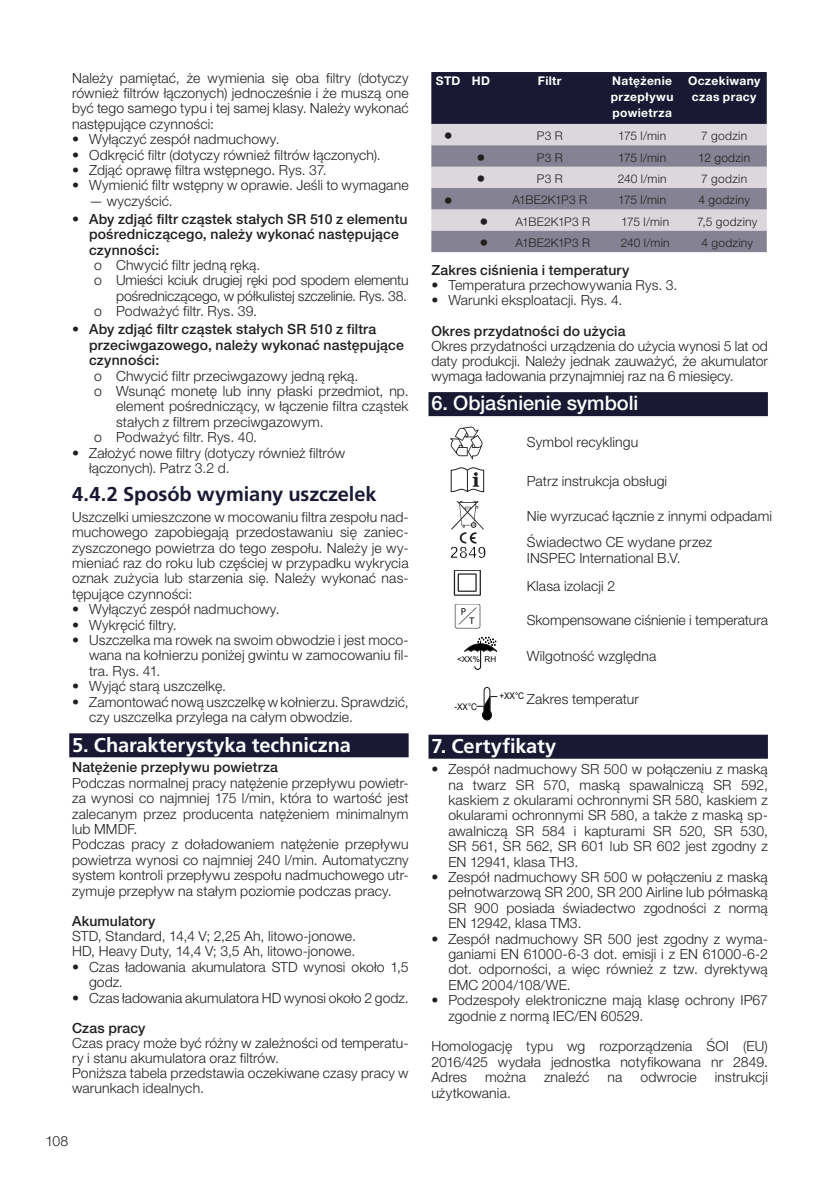
<style>
.page{position:relative;width:840px;height:1191px;background:#fff}
.page>*{position:absolute;margin:0;border:0;box-sizing:border-box;transform-origin:0 0}
.t1{font:700 20px "Frutiger LT Pro";letter-spacing:-.005em;color:#fff}
.t2{font:700 20px "Frutiger LT Pro";letter-spacing:-.005em;color:#191933}
.t3{font:500 20px "Helvetica Neue LT Pro";letter-spacing:-.005em;color:#fff}
.t4{font:300 18px "Helvetica Neue LT Pro";color:#231f20}
.t5{font:300 14px/15.4px "Helvetica Neue LT Pro";letter-spacing:.01em;color:#231f20}
.t6{font:500 14px/15.4px "Helvetica Neue LT Pro";letter-spacing:.01em;color:#231f20}
.t7{font:300 14px "Helvetica Neue LT Pro";letter-spacing:-.01em;color:#231f20}
.t8{font:300 12px "Helvetica Neue LT Pro";letter-spacing:.02em;color:#231f20}
.t9{font:700 12px/16px "Helvetica Neue LT Pro";letter-spacing:.03em;color:#fff;text-align:justify}
.t10{font:300 12px "Helvetica Neue LT Pro";letter-spacing:-.02em;color:#231f20}
.t11{font:9.2px "Arial";color:#000;scale:.89 1}
.t12{font:8px "Arial";color:#000}
.s1{font-size:18px}
</style>
<div class="page">
<div style="left:69px;top:733px;width:339px;height:24px;background:#191933"></div>
<div style="left:428px;top:392px;width:339px;height:24px;background:#191933"></div>
<div style="left:428px;top:734px;width:339px;height:24px;background:#191933"></div>
<svg style="left:431px;top:72px;width:335px;height:180px;background:#858292"></svg>
<img style="left:450px;top:427px;width:32px;height:32px">
<svg style="left:450px;top:467px;width:34px;height:25px"></svg>
<img style="left:451px;top:501px;width:32px;height:28px">
<svg style="left:450px;top:532px;width:35px;height:26px"></svg>
<img style="left:453px;top:570px;width:28px;height:26px">
<img style="left:454px;top:605px;width:27px;height:24px">
<svg style="left:464px;top:637px;width:32px;height:33px"></svg>
<svg style="left:476px;top:687px;width:21px;height:33px"></svg>
<p class="t5" style="left:72px;top:70px;width:338px;text-align:justify">Należy pamiętać, że wymienia się oba filtry (dotyczy również filtrów łączonych) jednocześnie i że muszą one być tego samego typu i tej samej klasy. Należy wykonać następujące czynności:</p>
<p class="t5" style="left:72px;top:131px;width:209px">• Wyłączyć zespół nadmuchowy.</p>
<p class="t5" style="left:72px;top:147px;width:310px">• Odkręcić filtr (dotyczy również filtrów łączonych).</p>
<p class="t5" style="left:72px;top:162px;width:256px">• Zdjąć oprawę filtra wstępnego. Rys. 37.</p>
<p class="t5" style="left:72px;top:177px;width:338px">• Wymienić filtr wstępny w oprawie. Jeśli to wymagane</p>
<p class="t5" style="left:89px;top:193px;width:85px">— wyczyścić.</p>
<p class="t6" style="left:89px;top:211px;width:319px;text-indent:-17px">• Aby zdjąć filtr cząstek stałych SR 510 z elementu pośredniczącego, należy wykonać następujące czynności:</p>
<p class="t5" style="left:94px;top:257px;width:168px">o Chwycić filtr jedną ręką.</p>
<p class="t7" style="left:94px;top:272px;width:316px">o Umieści kciuk drugiej ręki pod spodem elementu</p>
<p class="t7" style="left:116px;top:287px;width:292px">pośredniczącego, w półkulistej szczelinie. Rys. 38.</p>
<p class="t5" style="left:94px;top:303px;width:164px">o Podważyć filtr. Rys. 39.</p>
<p class="t6" style="left:89px;top:321px;width:316px;text-indent:-17px">• Aby zdjąć filtr cząstek stałych SR 510 z filtra przeciwgazowego, należy wykonać następujące czynności:</p>
<p class="t5" style="left:94px;top:367px;width:265px">o Chwycić filtr przeciwgazowy jedną ręką.</p>
<p class="t5" style="left:94px;top:383px;width:316px">o Wsunąć monetę lub inny płaski przedmiot, np.</p>
<p class="t5" style="left:116px;top:398px;width:294px">element pośredniczący, w łączenie filtra cząstek</p>
<p class="t5" style="left:116px;top:414px;width:209px">stałych z filtrem przeciwgazowym.</p>
<p class="t5" style="left:94px;top:429px;width:164px">o Podważyć filtr. Rys. 40.</p>
<p class="t5" style="left:89px;top:444px;width:257px;text-indent:-17px">• Założyć nowe filtry (dotyczy również filtrów łączonych). Patrz 3.2 d.</p>
<h1 class="t2" style="left:72px;top:482px;width:306px">4.4.2 Sposób wymiany uszczelek</h1>
<p class="t5" style="left:72px;top:509px;width:338px;text-align:justify">Uszczelki umieszczone w mocowaniu filtra zespołu nad&shy;muchowego zapobiegają przedostawaniu się zaniec&shy;zyszczonego powietrza do tego zespołu. Należy je wy&shy;mieniać raz do roku lub częściej w przypadku wykrycia oznak zużycia lub starzenia się. Należy wykonać nas&shy;tępujące czynności:</p>
<p class="t5" style="left:72px;top:601px;width:209px">• Wyłączyć zespół nadmuchowy.</p>
<p class="t5" style="left:72px;top:616px;width:106px">• Wykręcić filtry.</p>
<p class="t5" style="left:89px;top:632px;width:321px;text-align:justify;text-indent:-17px">• Uszczelka ma rowek na swoim obwodzie i jest moco&shy;wana na kołnierzu poniżej gwintu w zamocowaniu fil&shy;tra. Rys. 41.</p>
<p class="t5" style="left:72px;top:678px;width:155px">• Wyjąć starą uszczelkę.</p>
<p class="t5" style="left:89px;top:693px;width:321px;text-indent:-17px">• Zamontować nową uszczelkę w kołnierzu. Sprawdzić, czy uszczelka przylega na całym obwodzie.</p>
<h1 class="t1" style="left:72px;top:733px;width:280px">5. Charakterystyka techniczna</h1>
<p class="t6" style="left:72px;top:759px;width:207px">Natężenie przepływu powietrza</p>
<p class="t5" style="left:72px;top:774px;width:338px">Podczas normalnej pracy natężenie przepływu powietr&shy;za wynosi co najmniej 175 l/min, która to wartość jest zalecanym przez producenta natężeniem minimalnym lub MMDF.<br>Podczas pracy z doładowaniem natężenie przepływu powietrza wynosi co najmniej 240 l/min. Automatyczny system kontroli przepływu zespołu nadmuchowego utr&shy;zymuje przepływ na stałym poziomie podczas pracy.</p>
<p class="t6" style="left:72px;top:912px;width:85px">Akumulatory</p>
<p class="t5" style="left:72px;top:928px;width:285px">STD, Standard, 14,4 V; 2,25 Ah, litowo-jonowe.<br>HD, Heavy Duty, 14,4 V; 3,5 Ah, litowo-jonowe.</p>
<p class="t5" style="left:89px;top:958px;width:321px;text-indent:-17px">• Czas ładowania akumulatora STD wynosi około 1,5 godz.</p>
<p class="t5" style="left:72px;top:989px;width:338px">• Czas ładowania akumulatora HD wynosi około 2 godz.</p>
<p class="t6" style="left:72px;top:1019px;width:75px">Czas pracy</p>
<p class="t5" style="left:72px;top:1034px;width:338px">Czas pracy może być różny w zależności od temperatu&shy;ry i stanu akumulatora oraz filtrów.<br>Poniższa tabela przedstawia oczekiwane czasy pracy w warunkach idealnych.</p>
<p class="t5" style="left:45px;top:1132px;width:24px">108</p>
<p class="t9" style="left:435px;top:73px;width:56px">STD HD</p>
<p class="t9" style="left:537px;top:73px;width:25px">Filtr</p>
<p class="t9" style="left:610px;top:73px;width:64px">Natężenie przepływu powietrza</p>
<p class="t9" style="left:687px;top:73px;width:74px;text-align:center">Oczekiwany czas pracy</p>
<p class="t4" style="left:443px;top:125px;width:10px">•</p>
<p class="t8" style="left:536px;top:129px;width:27px">P3 R</p>
<p class="t8" style="left:617px;top:129px;width:50px">175 l/min</p>
<p class="t8" style="left:701px;top:129px;width:47px">7 godzin</p>
<p class="t4" style="left:476px;top:146px;width:10px">•</p>
<p class="t8" style="left:536px;top:150px;width:27px">P3 R</p>
<p class="t8" style="left:617px;top:150px;width:50px">175 l/min</p>
<p class="t8" style="left:697px;top:150px;width:53px">12 godzin</p>
<p class="t4" style="left:476px;top:168px;width:10px">•</p>
<p class="t8" style="left:536px;top:171px;width:27px">P3 R</p>
<p class="t8" style="left:617px;top:171px;width:50px">240 l/min</p>
<p class="t8" style="left:701px;top:171px;width:47px">7 godzin</p>
<p class="t4" style="left:443px;top:189px;width:10px">•</p>
<p class="t10" style="left:512px;top:193px;width:76px">A1BE2K1P3 R</p>
<p class="t8" style="left:617px;top:193px;width:50px">175 l/min</p>
<p class="t8" style="left:698px;top:193px;width:53px">4 godziny</p>
<p class="t10" style="left:479px;top:214px;width:112px"><span class="s1">•</span> A1BE2K1P3 R</p>
<p class="t8" style="left:620px;top:214px;width:50px">175 l/min</p>
<p class="t8" style="left:696px;top:214px;width:62px">7,5 godziny</p>
<p class="t10" style="left:479px;top:235px;width:112px"><span class="s1">•</span> A1BE2K1P3 R</p>
<p class="t8" style="left:620px;top:235px;width:50px">240 l/min</p>
<p class="t8" style="left:701px;top:235px;width:53px">4 godziny</p>
<p class="t6" style="left:431px;top:262px;width:199px">Zakres ciśnienia i temperatury</p>
<p class="t5" style="left:431px;top:277px;width:247px">• Temperatura przechowywania Rys. 3.</p>
<p class="t5" style="left:431px;top:292px;width:192px">• Warunki eksploatacji. Rys. 4.</p>
<p class="t6" style="left:431px;top:323px;width:196px">Okres przydatności do użycia</p>
<p class="t5" style="left:431px;top:338px;width:338px;text-align:justify">Okres przydatności urządzenia do użycia wynosi 5 lat od daty produkcji. Należy jednak zauważyć, że akumulator wymaga ładowania przynajmniej raz na 6 miesięcy.</p>
<h1 class="t3" style="left:431px;top:391px;width:208px">6. Objaśnienie symboli</h1>
<p class="t5" style="left:526px;top:434px;width:113px">Symbol recyklingu</p>
<p class="t5" style="left:526px;top:473px;width:142px">Patrz instrukcja obsługi</p>
<p class="t5" style="left:526px;top:502px;width:246px;line-height:26.8px">Nie wyrzucać łącznie z innymi odpadami<br>Świadectwo CE wydane przez</p>
<p class="t5" style="left:526px;top:543px;width:155px;line-height:28.6px">INSPEC International B.V.<br>Klasa izolacji 2</p>
<p class="t5" style="left:526px;top:612px;width:242px">Skompensowane ciśnienie i temperatura</p>
<p class="t12" style="left:457px;top:654px;width:41px">&lt;XX% RH</p>
<p class="t5" style="left:526px;top:648px;width:131px">Wilgotność względna</p>
<p class="t11" style="left:499px;top:690px;width:29px">+XX°C</p>
<p class="t11" style="left:454px;top:700px;width:27px">-XX°C</p>
<p class="t5" style="left:526px;top:691px;width:113px">Zakres temperatur</p>
<h1 class="t1" style="left:431px;top:734px;width:126px">7. Certyfikaty</h1>
<p class="t5" style="left:448px;top:761px;width:321px;text-align:justify;text-indent:-17px">• Zespół nadmuchowy SR 500 w połączeniu z maską na twarz SR 570, maską spawalniczą SR 592, kaskiem z okularami ochronnymi SR 580, kaskiem z okularami ochronnymi SR 580, a także z maską sp&shy;awalniczą SR 584 i kapturami SR 520, SR 530, SR 561, SR 562, SR 601 lub SR 602 jest zgodny z EN 12941, klasa TH3.</p>
<p class="t5" style="left:448px;top:869px;width:321px;text-align:justify;text-indent:-17px">• Zespół nadmuchowy SR 500 w połączeniu z maską pełnotwarzową SR 200, SR 200 Airline lub półmaską SR 900 posiada świadectwo zgodności z normą EN 12942, klasa TM3.</p>
<p class="t5" style="left:448px;top:930px;width:321px;text-align:justify;text-indent:-17px">• Zespół nadmuchowy SR 500 jest zgodny z wyma&shy;ganiami EN 61000-6-3 dot. emisji i z EN 61000-6-2 dot. odporności, a więc również z tzw. dyrektywą EMC 2004/108/WE.</p>
<p class="t5" style="left:448px;top:992px;width:321px;text-indent:-17px">• Podzespoły elektroniczne mają klasę ochrony IP67 zgodnie z normą IEC/EN 60529.</p>
<p class="t5" style="left:431px;top:1038px;width:338px;text-align:justify">Homologację typu wg rozporządzenia ŚOI (EU)<br>2016/425 wydała jednostka notyfikowana nr 2849.<br>Adres</p>
<p class="t5" style="left:485px;top:1069px;width:42px">można</p>
<p class="t5" style="left:543px;top:1069px;width:47px">znaleźć</p>
<p class="t5" style="left:607px;top:1069px;width:16px">na</p>
<p class="t5" style="left:640px;top:1069px;width:58px">odwrocie</p>
<p class="t5" style="left:714px;top:1069px;width:54px">instrukcji</p>
<p class="t5" style="left:431px;top:1084px;width:81px">użytkowania.</p>
</div>
